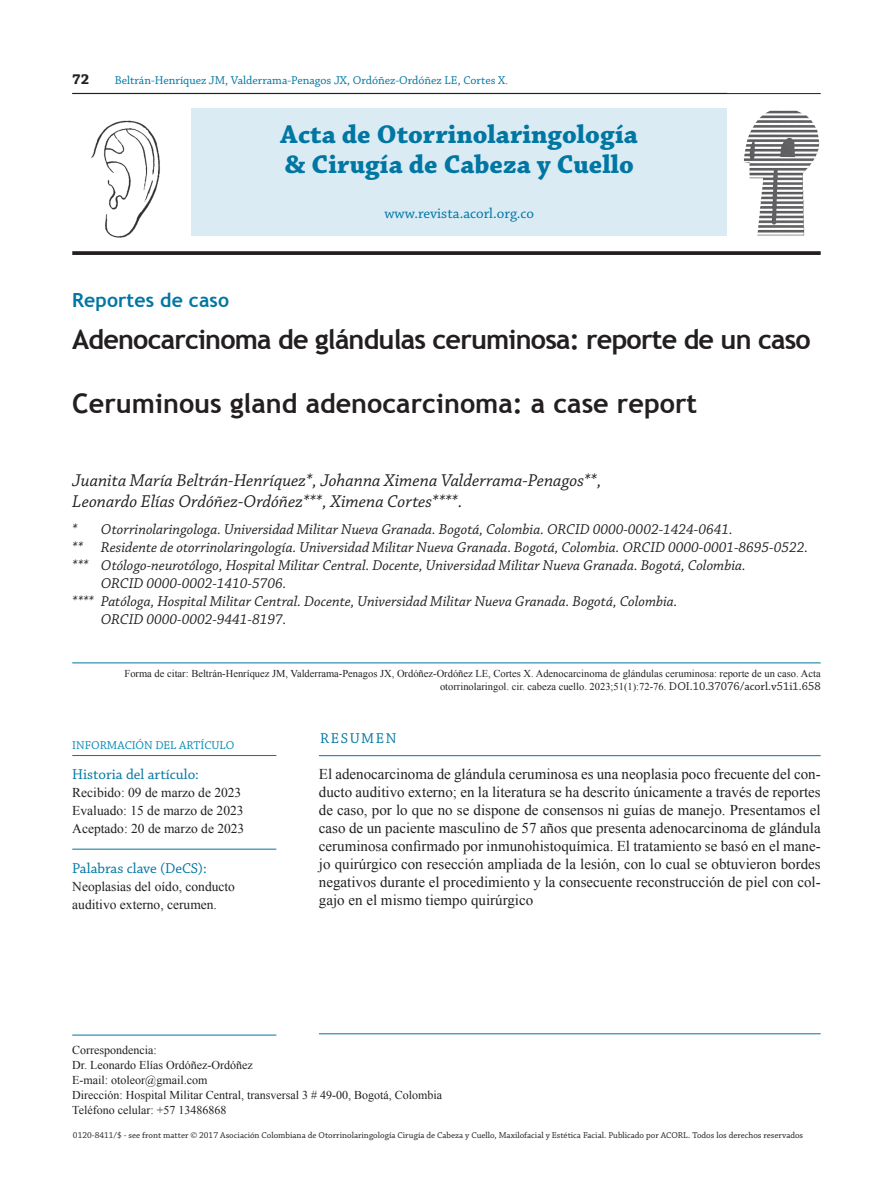
<style>
.page{position:relative;width:893px;height:1191px;background:#fff}
.page>*{position:absolute;margin:0;border:0;box-sizing:border-box;transform-origin:0 0}
.t1{font:700 27px "Trebuchet MS";letter-spacing:-.03em;color:#231f20}
.t2{font:700 27px/30px "Chaparral Pro";color:#0076a3}
.t3{font:700 27px "Trebuchet MS";color:#231f20}
.t4{font:700 19.5px "Trebuchet MS";letter-spacing:.005em;color:#0076a3}
.t5{font:italic 18px/21px "Chaparral Pro";color:#231f20}
.t6{font:15px/18px "Times New Roman";color:#231f20;text-align:justify}
.t7{font:italic 15px "Chaparral Pro";color:#231f20}
.t8{font:15px "Chaparral Pro";color:#0076a3}
.t9{font:15px "Chaparral Pro";letter-spacing:.105em;color:#0076a3}
.t10{font:700 15px "Chaparral Pro";color:#231f20}
.t11{font:13.5px/18px "Times New Roman";color:#231f20}
.t12{font:12px/15px "Times New Roman";color:#231f20}
.t13{font:12px "Chaparral Pro";color:#0076a3}
.t14{font:12px "Chaparral Pro";color:#008ab3}
.t15{font:10.5px/13.5px "Times New Roman";color:#231f20;text-align:right}
.t16{font:9px "Chaparral Pro";color:#231f20}
.s1{font-family:"Times New Roman";font-size:10.5px;color:#231f20}
.s2{font-family:"Chaparral Pro";font-size:12px}
</style>
<div class="page">
<hr style="left:72px;top:93px;width:749px;height:1px;background:#231f20">
<hr style="left:319px;top:755px;width:502px;height:1px;background:#0076a3">
<div style="left:191px;top:108px;width:536px;height:128px;background:#daebf4"></div>
<img style="left:743px;top:110px;width:77px;height:125px">
<svg style="left:72px;top:251px;width:749px;height:4px;background:#302c2d"></svg>
<hr style="left:72px;top:755px;width:204px;height:1px;background:#0076a3">
<hr style="left:72px;top:849px;width:204px;height:1px;background:#0076a3">
<hr style="left:319px;top:1033px;width:502px;height:1px;background:#0076a3">
<hr style="left:72px;top:662px;width:749px;height:1px;background:#0076a3">
<hr style="left:72px;top:1034px;width:204px;height:1px;background:#0076a3">
<img style="left:91px;top:120px;width:69px;height:118px">
<p class="t10" style="left:72px;top:71px;width:18px">72</p>
<p class="t13" style="left:115px;top:74px;width:395px">Beltrán-Henríquez JM, Valderrama-Penagos JX, Ordóñez-Ordóñez LE, Cortes X<span class="s1">.</span></p>
<h1 class="t2" style="left:281px;top:121px;width:359px">Acta de Otorrinolaringología &amp; Cirugía de Cabeza y Cuello</h1>
<p class="t8" style="left:384px;top:205px;width:151px">www.revista.acorl.org.co</p>
<h2 class="t4" style="left:72px;top:288px;width:158px">Reportes de caso</h2>
<h1 class="t1" style="left:72px;top:322px;width:740px">Adenocarcinoma de glándulas ceruminosa: reporte de un caso</h1>
<h1 class="t3" style="left:72px;top:386px;width:626px">Ceruminous gland adenocarcinoma: a case report</h1>
<p class="t5" style="left:72px;top:471px;width:531px">Juanita María Beltrán-Henríquez*, Johanna Ximena Valderrama-Penagos**,<br>Leonardo Elías Ordóñez-Ordóñez***, Ximena Cortes****.</p>
<p class="t7" style="left:72px;top:521px;width:662px">* Otorrinolaringologa. Universidad Militar Nueva Granada. Bogotá, Colombia. ORCID 0000-0002-1424-0641.</p>
<p class="t7" style="left:72px;top:539px;width:737px">** Residente de otorrinolaringología. Universidad Militar Nueva Granada. Bogotá, Colombia. ORCID 0000-0001-8695-0522.</p>
<p class="t7" style="left:72px;top:557px;width:675px">*** Otólogo-neurotólogo, Hospital Militar Central. Docente, Universidad Militar Nueva Granada. Bogotá, Colombia.</p>
<p class="t7" style="left:101px;top:575px;width:187px">ORCID 0000-0002-1410-5706.</p>
<p class="t7" style="left:72px;top:593px;width:607px">**** Patóloga, Hospital Militar Central. Docente, Universidad Militar Nueva Granada. Bogotá, Colombia.</p>
<p class="t7" style="left:101px;top:611px;width:187px">ORCID 0000-0002-9441-8197.</p>
<p class="t15" style="left:125px;top:666px;width:698px">Forma de citar: Beltrán-Henríquez JM, Valderrama-Penagos JX, Ordóñez-Ordóñez LE, Cortes X. Adenocarcinoma de glándulas ceruminosa: reporte de un caso. Acta otorrinolaringol. cir. cabeza cuello. 2023;51(1):72-76. <span class="s2">DOI.10.37076/acorl.v51i1.658</span></p>
<p class="t14" style="left:72px;top:738px;width:164px">INFORMACIÓN DEL ARTÍCULO</p>
<p class="t8" style="left:72px;top:766px;width:128px">Historia del artículo:</p>
<p class="t11" style="left:72px;top:783px;width:174px">Recibido: 09 de marzo de 2023<br>Evaluado: 15 de marzo de 2023<br>Aceptado: 20 de marzo de 2023</p>
<p class="t8" style="left:72px;top:859px;width:136px">Palabras clave (DeCS):</p>
<p class="t11" style="left:72px;top:877px;width:164px">Neoplasias del oído, conducto auditivo externo, cerumen.</p>
<p class="t9" style="left:320px;top:729px;width:78px">RESUMEN</p>
<p class="t6" style="left:319px;top:764px;width:503px">El adenocarcinoma de glándula ceruminosa es una neoplasia poco frecuente del con&shy;ducto auditivo externo; en la literatura se ha descrito únicamente a través de reportes de caso, por lo que no se dispone de consensos ni guías de manejo. Presentamos el caso de un paciente masculino de 57 años que presenta adenocarcinoma de glándula ceruminosa confirmado por inmunohistoquímica. El tratamiento se basó en el mane&shy;jo quirúrgico con resección ampliada de la lesión, con lo cual se obtuvieron bordes negativos durante el procedimiento y la consecuente reconstrucción de piel con col&shy;gajo en el mismo tiempo quirúrgico</p>
<p class="t12" style="left:72px;top:1042px;width:371px">Correspondencia:<br>Dr. Leonardo Elías Ordóñez-Ordóñez<br>E-mail: otoleor@gmail.com<br>Dirección: Hospital Militar Central, transversal 3 # 49-00, Bogotá, Colombia Teléfono celular: +57 13486868</p>
<p class="t16" style="left:73px;top:1130px;width:732px">0120-8411/$ - see front matter © 2017 Asociación Colombiana de Otorrinolaringología Cirugía de Cabeza y Cuello, Maxilofacial y Estética Facial. Publicado por ACORL. Todos los derechos reservados</p>
</div>
